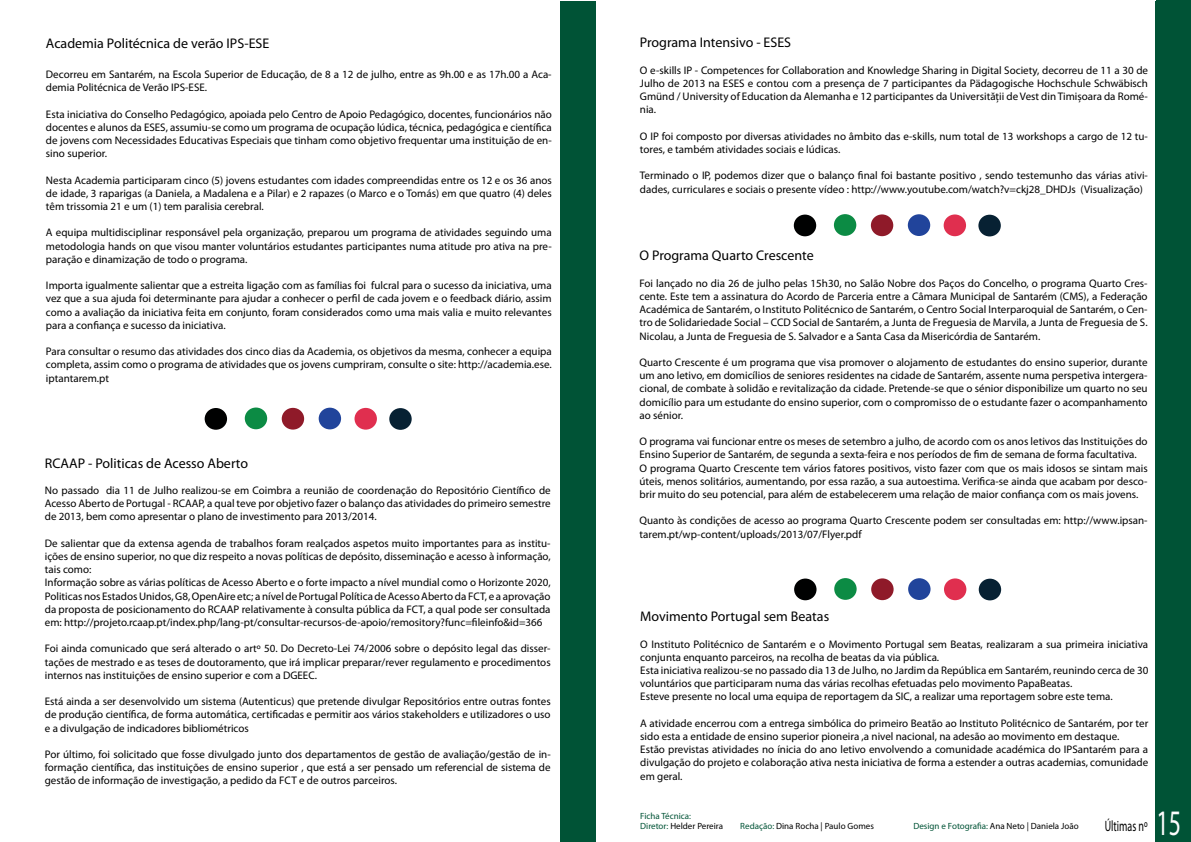
<style>
.page{position:relative;width:1191px;height:842px;background:#fff}
.page>*{position:absolute;margin:0;border:0;box-sizing:border-box;transform-origin:0 0}
.t1{font:36px "Myriad Pro";color:#fcfcfc;scale:.67 1}
.t2{font:15px "Myriad Pro";color:#000;scale:.67 1}
.t3{font:14px "Myriad Pro";color:#000}
.t4{font:11px/13.2px "Myriad Pro";color:#000;text-align:justify}
.t5{font:9px "Myriad Pro";color:#000}
.t6{font:9px/10.8px "Myriad Pro";color:#005336}
.s1{color:#000}
.s2{color:#005336}
</style>
<div class="page">
<div style="left:560px;top:1px;width:35px;height:841px;background:#005336"></div>
<div style="left:793px;top:214px;width:23px;height:22px;background:#000101;border-radius:50%"></div>
<div style="left:833px;top:214px;width:23px;height:22px;background:#0c8b44;border-radius:50%"></div>
<div style="left:870px;top:214px;width:23px;height:22px;background:#8f1a29;border-radius:50%"></div>
<div style="left:907px;top:214px;width:23px;height:22px;background:#21449b;border-radius:50%"></div>
<div style="left:943px;top:214px;width:23px;height:22px;background:#e02f4f;border-radius:50%"></div>
<div style="left:978px;top:215px;width:23px;height:22px;background:#072133;border-radius:50%"></div>
<div style="left:1156px;top:0;width:35px;height:840px;background:#005336"></div>
<div style="left:794px;top:578px;width:22px;height:22px;background:#000101;border-radius:50%"></div>
<div style="left:834px;top:578px;width:22px;height:22px;background:#0c8b44;border-radius:50%"></div>
<div style="left:871px;top:578px;width:22px;height:22px;background:#8f1a29;border-radius:50%"></div>
<div style="left:908px;top:578px;width:22px;height:22px;background:#21449b;border-radius:50%"></div>
<div style="left:944px;top:578px;width:22px;height:22px;background:#e02f4f;border-radius:50%"></div>
<div style="left:978px;top:578px;width:23px;height:22px;background:#072133;border-radius:50%"></div>
<div style="left:204px;top:408px;width:23px;height:22px;background:#000101;border-radius:50%"></div>
<div style="left:245px;top:407px;width:22px;height:22px;background:#0c8b44;border-radius:50%"></div>
<div style="left:282px;top:408px;width:22px;height:22px;background:#8f1a29;border-radius:50%"></div>
<div style="left:318px;top:408px;width:23px;height:21px;background:#21449b;border-radius:50%"></div>
<div style="left:354px;top:408px;width:23px;height:22px;background:#e02f4f;border-radius:50%"></div>
<div style="left:389px;top:408px;width:23px;height:22px;background:#072133;border-radius:50%"></div>
<p class="t3" style="left:46px;top:35px;width:225px">Academia Politécnica de verão IPS-ESE</p>
<p class="t4" style="left:46px;top:68px;width:507px">Decorreu em Santarém, na Escola Superior de Educação, de 8 a 12 de julho, entre as 9h.00 e as 17h.00 a Aca&shy;demia Politécnica de Verão IPS-ESE.</p>
<p class="t4" style="left:46px;top:107px;width:507px">Esta iniciativa do Conselho Pedagógico, apoiada pelo Centro de Apoio Pedagógico, docentes, funcionários não docentes e alunos da ESES, assumiu-se como um programa de ocupação lúdica, técnica, pedagógica e científica de jovens com Necessidades Educativas Especiais que tinham como objetivo frequentar uma instituição de en&shy;sino superior.</p>
<p class="t4" style="left:46px;top:173px;width:507px">Nesta Academia participaram cinco (5) jovens estudantes com idades compreendidas entre os 12 e os 36 anos de idade, 3 raparigas (a Daniela, a Madalena e a Pilar) e 2 rapazes (o Marco e o Tomás) em que quatro (4) deles têm trissomia 21 e um (1) tem paralisia cerebral.</p>
<p class="t4" style="left:46px;top:226px;width:507px">A equipa multidisciplinar responsável pela organização, preparou um programa de atividades seguindo uma metodologia hands on que visou manter voluntários estudantes participantes numa atitude pro ativa na pre&shy;paração e dinamização de todo o programa.</p>
<p class="t4" style="left:46px;top:279px;width:507px">Importa igualmente salientar que a estreita ligação com as famílias foi fulcral para o sucesso da iniciativa, uma vez que a sua ajuda foi determinante para ajudar a conhecer o perfil de cada jovem e o feedback diário, assim como a avaliação da iniciativa feita em conjunto, foram considerados como uma mais valia e muito relevantes para a confiança e sucesso da iniciativa.</p>
<p class="t4" style="left:46px;top:345px;width:507px">Para consultar o resumo das atividades dos cinco dias da Academia, os objetivos da mesma, conhecer a equipa completa, assim como o programa de atividades que os jovens cumpriram, consulte o site: http://academia.ese. iptantarem.pt</p>
<p class="t3" style="left:45px;top:454px;width:205px">RCAAP - Politicas de Acesso Aberto</p>
<p class="t4" style="left:45px;top:484px;width:507px">No passado dia 11 de Julho realizou-se em Coimbra a reunião de coordenação do Repositório Científico de Acesso Aberto de Portugal - RCAAP, a qual teve por objetivo fazer o balanço das atividades do primeiro semestre de 2013, bem como apresentar o plano de investimento para 2013/2014.</p>
<p class="t4" style="left:45px;top:536px;width:507px;text-align:left">De salientar que da extensa agenda de trabalhos foram realçados aspetos muito importantes para as institu&shy;ições de ensino superior, no que diz respeito a novas políticas de depósito, disseminação e acesso à informação, tais como:<br>Informação sobre as várias políticas de Acesso Aberto e o forte impacto a nível mundial como o Horizonte 2020, Politicas nos Estados Unidos, G8, OpenAire etc; a nível de Portugal Política de Acesso Aberto da FCT, e a aprovação da proposta de posicionamento do RCAAP relativamente à consulta pública da FCT, a qual pode ser consultada em: http://projeto.rcaap.pt/index.php/lang-pt/consultar-recursos-de-apoio/remository?func=fileinfo&amp;id=366</p>
<p class="t4" style="left:45px;top:642px;width:507px">Foi ainda comunicado que será alterado o artº 50. Do Decreto-Lei 74/2006 sobre o depósito legal das disser&shy;tações de mestrado e as teses de doutoramento, que irá implicar preparar/rever regulamento e procedimentos internos nas instituições de ensino superior e com a DGEEC.</p>
<p class="t4" style="left:45px;top:695px;width:507px">Está ainda a ser desenvolvido um sistema (Autenticus) que pretende divulgar Repositórios entre outras fontes de produção científica, de forma automática, certificadas e permitir aos vários stakeholders e utilizadores o uso e a divulgação de indicadores bibliométricos</p>
<p class="t4" style="left:45px;top:748px;width:507px">Por último, foi solicitado que fosse divulgado junto dos departamentos de gestão de avaliação/gestão de in&shy;formação científica, das instituições de ensino superior , que está a ser pensado um referencial de sistema de gestão de informação de investigação, a pedido da FCT e de outros parceiros.</p>
<p class="t3" style="left:640px;top:34px;width:153px">Programa Intensivo - ESES</p>
<p class="t4" style="left:640px;top:63px;width:509px">O e-skills IP - Competences for Collaboration and Knowledge Sharing in Digital Society, decorreu de 11 a 30 de Julho de 2013 na ESES e contou com a presença de 7 participantes da Pädagogische Hochschule Schwäbisch Gmünd / University of Education da Alemanha e 12 participantes da Universității de Vest din Timișoara da Romé&shy;nia.</p>
<p class="t4" style="left:640px;top:129px;width:509px">O IP foi composto por diversas atividades no âmbito das e-skills, num total de 13 workshops a cargo de 12 tu&shy;tores, e também atividades sociais e lúdicas.</p>
<p class="t4" style="left:640px;top:169px;width:509px">Terminado o IP, podemos dizer que o balanço final foi bastante positivo , sendo testemunho das várias ativi&shy;dades, curriculares e sociais o presente vídeo : http://www.youtube.com/watch?v=ckj28_DHDJs (Visualização)</p>
<p class="t3" style="left:639px;top:247px;width:176px">O Programa Quarto Crescente</p>
<p class="t4" style="left:639px;top:276px;width:509px">Foi lançado no dia 26 de julho pelas 15h30, no Salão Nobre dos Paços do Concelho, o programa Quarto Cres&shy;cente. Este tem a assinatura do Acordo de Parceria entre a Câmara Municipal de Santarém (CMS), a Federação Académica de Santarém, o Instituto Politécnico de Santarém, o Centro Social Interparoquial de Santarém, o Cen&shy;tro de Solidariedade Social – CCD Social de Santarém, a Junta de Freguesia de Marvila, a Junta de Freguesia de S.<br>Nicolau, a Junta de Freguesia de S. Salvador e a Santa Casa da Misericórdia de Santarém.</p>
<p class="t4" style="left:639px;top:355px;width:509px">Quarto Crescente é um programa que visa promover o alojamento de estudantes do ensino superior, durante um ano letivo, em domicílios de seniores residentes na cidade de Santarém, assente numa perspetiva intergera&shy;cional, de combate à solidão e revitalização da cidade. Pretende-se que o sénior disponibilize um quarto no seu domicílio para um estudante do ensino superior, com o compromisso de o estudante fazer o acompanhamento ao sénior.</p>
<p class="t4" style="left:639px;top:435px;width:509px;text-align:left">O programa vai funcionar entre os meses de setembro a julho, de acordo com os anos letivos das Instituições do Ensino Superior de Santarém, de segunda a sexta-feira e nos períodos de fim de semana de forma facultativa.<br>O programa Quarto Crescente tem vários fatores positivos, visto fazer com que os mais idosos se sintam mais úteis, menos solitários, aumentando, por essa razão, a sua autoestima. Verifica-se ainda que acabam por desco&shy;brir muito do seu potencial, para além de estabelecerem uma relação de maior confiança com os mais jovens.</p>
<p class="t4" style="left:639px;top:514px;width:509px">Quanto às condições de acesso ao programa Quarto Crescente podem ser consultadas em: http://www.ipsan&shy;tarem.pt/wp-content/uploads/2013/07/Flyer.pdf</p>
<p class="t3" style="left:640px;top:608px;width:190px">Movimento Portugal sem Beatas</p>
<p class="t4" style="left:640px;top:637px;width:509px;text-align:left">O Instituto Politécnico de Santarém e o Movimento Portugal sem Beatas, realizaram a sua primeira iniciativa conjunta enquanto parceiros, na recolha de beatas da via pública.<br>Esta iniciativa realizou-se no passado dia 13 de Julho, no Jardim da República em Santarém, reunindo cerca de 30 voluntários que participaram numa das várias recolhas efetuadas pelo movimento PapaBeatas.<br>Esteve presente no local uma equipa de reportagem da SIC, a realizar uma reportagem sobre este tema.</p>
<p class="t4" style="left:640px;top:716px;width:509px;text-align:left">A atividade encerrou com a entrega simbólica do primeiro Beatão ao Instituto Politécnico de Santarém, por ter sido esta a entidade de ensino superior pioneira ,a nivel nacional, na adesão ao movimento em destaque.<br>Estão previstas atividades no ínicia do ano letivo envolvendo a comunidade académica do IPSantarém para a divulgação do projeto e colaboração ativa nesta iniciativa de forma a estender a outras academias, comunidade em geral.</p>
<p class="t6" style="left:640px;top:810px;width:84px">Ficha Técnica:<br>Diretor: <span class="s1">Helder Pereira</span></p>
<p class="t5" style="left:740px;top:821px;width:135px"><span class="s2">Redação:</span> Dina Rocha | Paulo Gomes</p>
<p class="t5" style="left:913px;top:821px;width:167px"><span class="s2">Design e Fotografia:</span> Ana Neto | Daniela João</p>
<h2 class="t2" style="left:1104px;top:816px;width:65px">Últimas nº</h2>
<h1 class="t1" style="left:1156px;top:801px;width:38px">15</h1>
</div>
